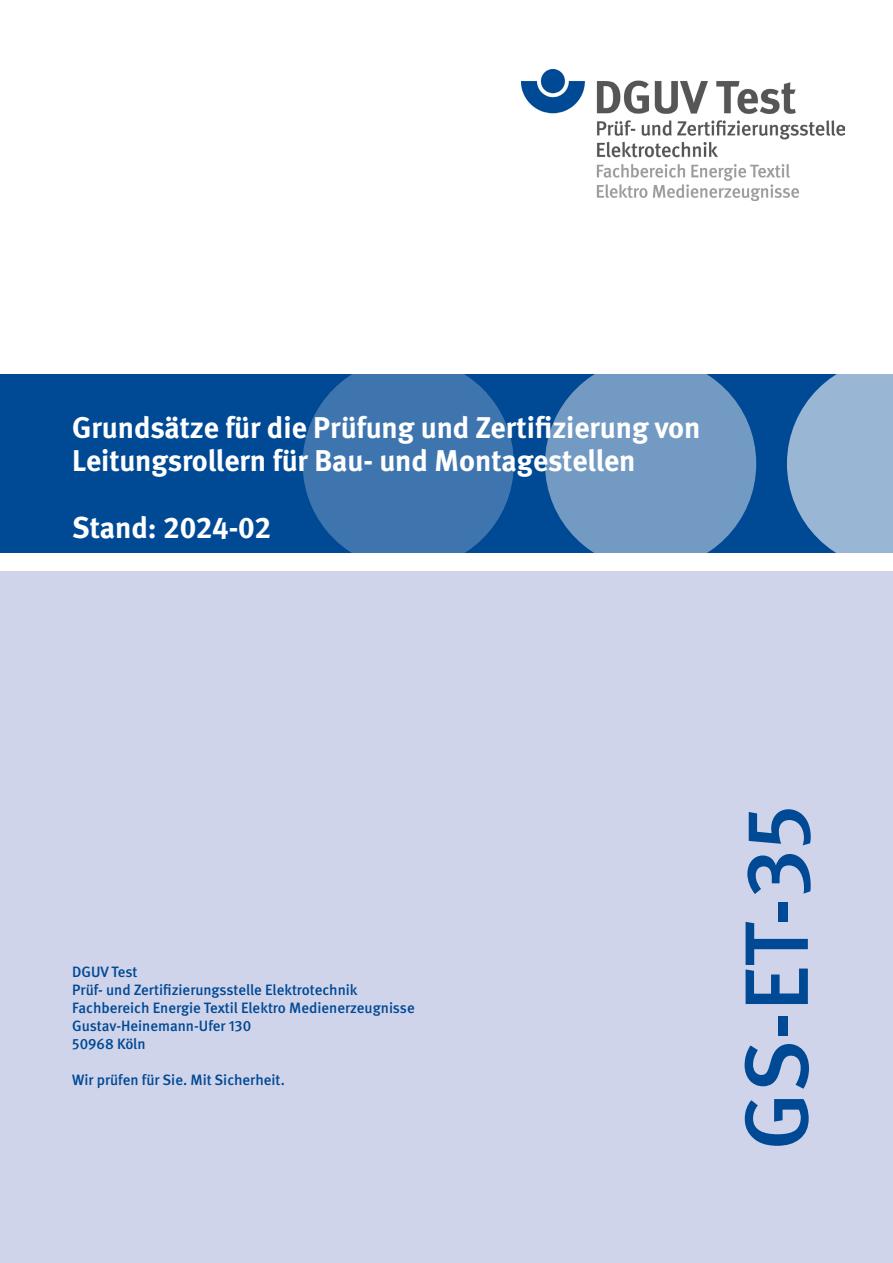
<style>
.page{position:relative;width:893px;height:1263px;background:#fff}
.page>*{position:absolute;margin:0;border:0;box-sizing:border-box;transform-origin:0 0}
.t1{font:500 90px "DGUV Meta";color:#004994}
.t2{font:700 30px/33px "DGUV Meta";color:#fff}
.t3{font:500 15px/18px "DGUV Meta";color:#004994}
</style>
<div class="page">
<img style="left:522px;top:70px;width:322px;height:130px">
<div style="left:0;top:374px;width:893px;height:179px;background:#004994"></div>
<div style="left:0;top:571px;width:893px;height:692px;background:#d0d4eb"></div>
<svg style="left:787px;top:374px;width:106px;height:179px;background:#83a6ca"></svg>
<svg style="left:545px;top:358px;width:211px;height:211px;background:#7ba0c7"></svg>
<svg style="left:303px;top:358px;width:211px;height:211px;background:#4c7eb3"></svg>
<h2 class="t2" style="left:72px;top:412px;width:630px">Grundsätze für die Prüfung und Zertifizierung von<br>Leitungsrollern für Bau- und Montagestellen</h2>
<h2 class="t2" style="left:72px;top:512px;width:200px">Stand: 2024-02</h2>
<p class="t3" style="left:72px;top:963px;width:344px">DGUV Test<br>Prüf- und Zertifizierungsstelle Elektrotechnik<br>Fachbereich Energie Textil Elektro Medienerzeugnisse<br>Gustav-Heinemann-Ufer 130<br>50968 Köln</p>
<p class="t3" style="left:72px;top:1071px;width:214px">Wir prüfen für Sie. Mit Sicherheit.</p>
<h1 class="t1" style="left:724px;top:1150px;width:347px;rotate:-90deg">GS-ET-35</h1>
</div>
